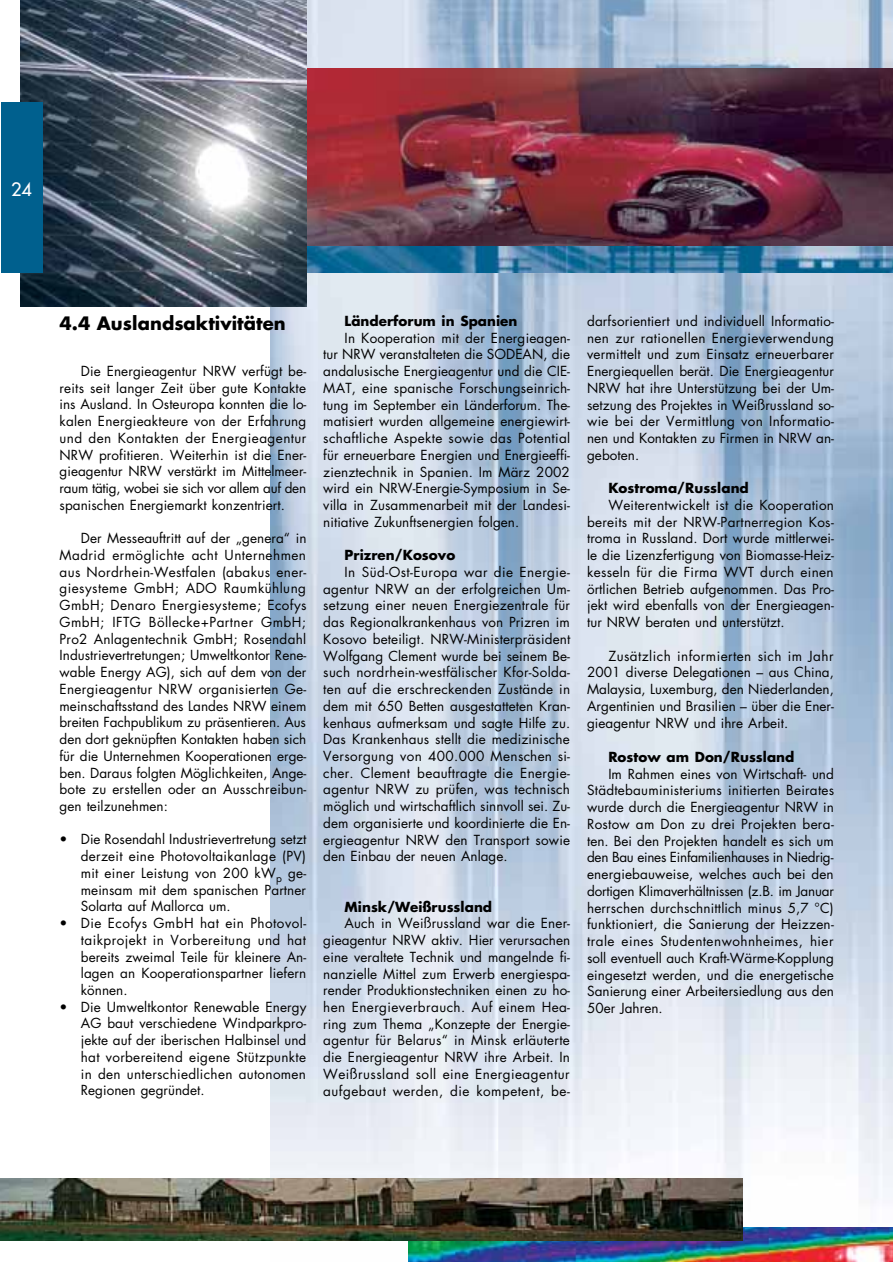
<style>
.page{position:relative;width:893px;height:1262px;background:#fff}
.page>*{position:absolute;margin:0;border:0;box-sizing:border-box;transform-origin:0 0}
.t1{font:700 18px "Futura";letter-spacing:.005em;color:#000}
.t2{font:18px "Futura";color:#fff}
.t3{font:13.5px/16.8px "Futura";letter-spacing:.005em;color:#000;text-align:justify}
.t4{font:700 13.5px "Futura";letter-spacing:.005em;color:#000}
</style>
<div class="page">
<img style="left:271px;top:0;width:621px;height:1241px">
<img style="left:306px;top:246px;width:586px;height:26px">
<img style="left:408px;top:1227px;width:484px;height:35px">
<img style="left:1px;top:1178px;width:741px;height:62px">
<img style="left:306px;top:68px;width:586px;height:178px">
<img style="left:21px;top:0;width:285px;height:306px">
<div style="left:1px;top:102px;width:42px;height:170px;background:#00608e"></div>
<h1 class="t2" style="left:11px;top:181px;width:22px">24</h1>
<h1 class="t1" style="left:60px;top:315px;width:227px">4.4 Auslandsaktivitäten</h1>
<p class="t3" style="left:60px;top:364px;width:248px;text-indent:21px">Die Energieagentur NRW verfügt be&shy;reits seit langer Zeit über gute Kontakte ins Ausland. In Osteuropa konnten die lo&shy;kalen Energieakteure von der Erfahrung und den Kontakten der Energieagentur NRW profitieren. Weiterhin ist die Ener&shy;gieagentur NRW verstärkt im Mittelmeer&shy;raum tätig, wobei sie sich vor allem auf den spanischen Energiemarkt konzentriert.</p>
<p class="t3" style="left:60px;top:531px;width:248px;text-indent:21px">Der Messeauftritt auf der „genera“ in Madrid ermöglichte acht Unternehmen aus Nordrhein-Westfalen (abakus ener&shy;giesysteme GmbH; ADO Raumkühlung GmbH; Denaro Energiesysteme; Ecofys GmbH; IFTG Böllecke+Partner GmbH; Pro2 Anlagentechnik GmbH; Rosendahl Industrievertretungen; Umweltkontor Rene&shy;wable Energy AG), sich auf dem von der Energieagentur NRW organisierten Ge&shy;meinschaftsstand des Landes NRW einem breiten Fachpublikum zu präsentieren. Aus den dort geknüpften Kontakten haben sich für die Unternehmen Kooperationen erge&shy;ben. Daraus folgten Möglichkeiten, Ange&shy;bote zu erstellen oder an Ausschreibun&shy;gen teilzunehmen:</p>
<p class="t3" style="left:81px;top:832px;width:227px;text-indent:-21px">• Die Rosendahl Industrievertretung setzt derzeit eine Photovoltaikanlage (PV) mit einer Leistung von 200 kW<sub>p</sub> ge&shy;meinsam mit dem spanischen Partner Solarta auf Mallorca um.</p>
<p class="t3" style="left:81px;top:915px;width:227px;text-indent:-21px">• Die Ecofys GmbH hat ein Photovol&shy;taikprojekt in Vorbereitung und hat bereits zweimal Teile für kleinere An&shy;lagen an Kooperationspartner liefern können.</p>
<p class="t3" style="left:81px;top:999px;width:227px;text-indent:-21px">• Die Umweltkontor Renewable Energy AG baut verschiedene Windparkpro&shy;jekte auf der iberischen Halbinsel und hat vorbereitend eigene Stützpunkte in den unterschiedlichen autonomen Regionen gegründet.</p>
<p class="t4" style="left:344px;top:315px;width:174px">Länderforum in Spanien</p>
<p class="t3" style="left:323px;top:330px;width:248px;text-indent:21px">In Kooperation mit der Energieagen&shy;tur NRW veranstalteten die SODEAN, die andalusische Energieagentur und die CIE-MAT, eine spanische Forschungseinrich&shy;tung im September ein Länderforum. The&shy;matisiert wurden allgemeine energiewirt&shy;schaftliche Aspekte sowie das Potential für erneuerbare Energien und Energieeffi&shy;zienztechnik in Spanien. Im März 2002 wird ein NRW-Energie-Symposium in Se&shy;villa in Zusammenarbeit mit der Landesi&shy;nitiative Zukunftsenergien folgen.</p>
<p class="t4" style="left:344px;top:549px;width:112px">Prizren/Kosovo</p>
<p class="t3" style="left:323px;top:565px;width:248px;text-indent:21px">In Süd-Ost-Europa war die Energie&shy;agentur NRW an der erfolgreichen Um&shy;setzung einer neuen Energiezentrale für das Regionalkrankenhaus von Prizren im Kosovo beteiligt. NRW-Ministerpräsident Wolfgang Clement wurde bei seinem Be&shy;such nordrhein-westfälischer Kfor-Solda&shy;ten auf die erschreckenden Zustände in dem mit 650 Betten ausgestatteten Kran&shy;kenhaus aufmerksam und sagte Hilfe zu.<br>Das Krankenhaus stellt die medizinische Versorgung von 400.000 Menschen si&shy;cher. Clement beauftragte die Energie&shy;agentur NRW zu prüfen, was technisch möglich und wirtschaftlich sinnvoll sei. Zu&shy;dem organisierte und koordinierte die En&shy;ergieagentur NRW den Transport sowie den Einbau der neuen Anlage.</p>
<p class="t4" style="left:344px;top:900px;width:149px">Minsk/Weißrussland</p>
<p class="t3" style="left:323px;top:916px;width:248px;text-indent:21px">Auch in Weißrussland war die Ener&shy;gieagentur NRW aktiv. Hier verursachen eine veraltete Technik und mangelnde fi&shy;nanzielle Mittel zum Erwerb energiespa&shy;render Produktionstechniken einen zu ho&shy;hen Energieverbrauch. Auf einem Hea&shy;ring zum Thema „Konzepte der Energie&shy;agentur für Belarus“ in Minsk erläuterte die Energieagentur NRW ihre Arbeit. In Weißrussland soll eine Energieagentur aufgebaut werden, die kompetent, be-</p>
<p class="t3" style="left:587px;top:314px;width:248px">darfsorientiert und individuell Informatio&shy;nen zur rationellen Energieverwendung vermittelt und zum Einsatz erneuerbarer Energiequellen berät. Die Energieagentur NRW hat ihre Unterstützung bei der Um&shy;setzung des Projektes in Weißrussland so&shy;wie bei der Vermittlung von Informatio&shy;nen und Kontakten zu Firmen in NRW an&shy;geboten.</p>
<p class="t4" style="left:608px;top:482px;width:142px">Kostroma/Russland</p>
<p class="t3" style="left:587px;top:498px;width:248px;text-indent:21px">Weiterentwickelt ist die Kooperation bereits mit der NRW-Partnerregion Kos&shy;troma in Russland. Dort wurde mittlerwei&shy;le die Lizenzfertigung von Biomasse-Heiz&shy;kesseln für die Firma WVT durch einen örtlichen Betrieb aufgenommen. Das Pro&shy;jekt wird ebenfalls von der Energieagen&shy;tur NRW beraten und unterstützt.</p>
<p class="t3" style="left:587px;top:648px;width:248px;text-indent:21px">Zusätzlich informierten sich im Jahr 2001 diverse Delegationen – aus China, Malaysia, Luxemburg, den Niederlanden, Argentinien und Brasilien – über die Ener&shy;gieagentur NRW und ihre Arbeit.</p>
<p class="t4" style="left:608px;top:750px;width:188px">Rostow am Don/Russland</p>
<p class="t3" style="left:587px;top:766px;width:248px;text-indent:21px">Im Rahmen eines von Wirtschaft- und Städtebauministeriums initierten Beirates wurde durch die Energieagentur NRW in Rostow am Don zu drei Projekten bera&shy;ten. Bei den Projekten handelt es sich um den Bau eines Einfamilienhauses in Niedrig&shy;energiebauweise, welches auch bei den dortigen Klimaverhältnissen (z.B. im Januar herrschen durchschnittlich minus 5,7 °C) funktioniert, die Sanierung der Heizzen&shy;trale eines Studentenwohnheimes, hier soll eventuell auch Kraft-Wärme-Kopplung eingesetzt werden, und die energetische Sanierung einer Arbeitersiedlung aus den 50er Jahren.</p>
</div>
